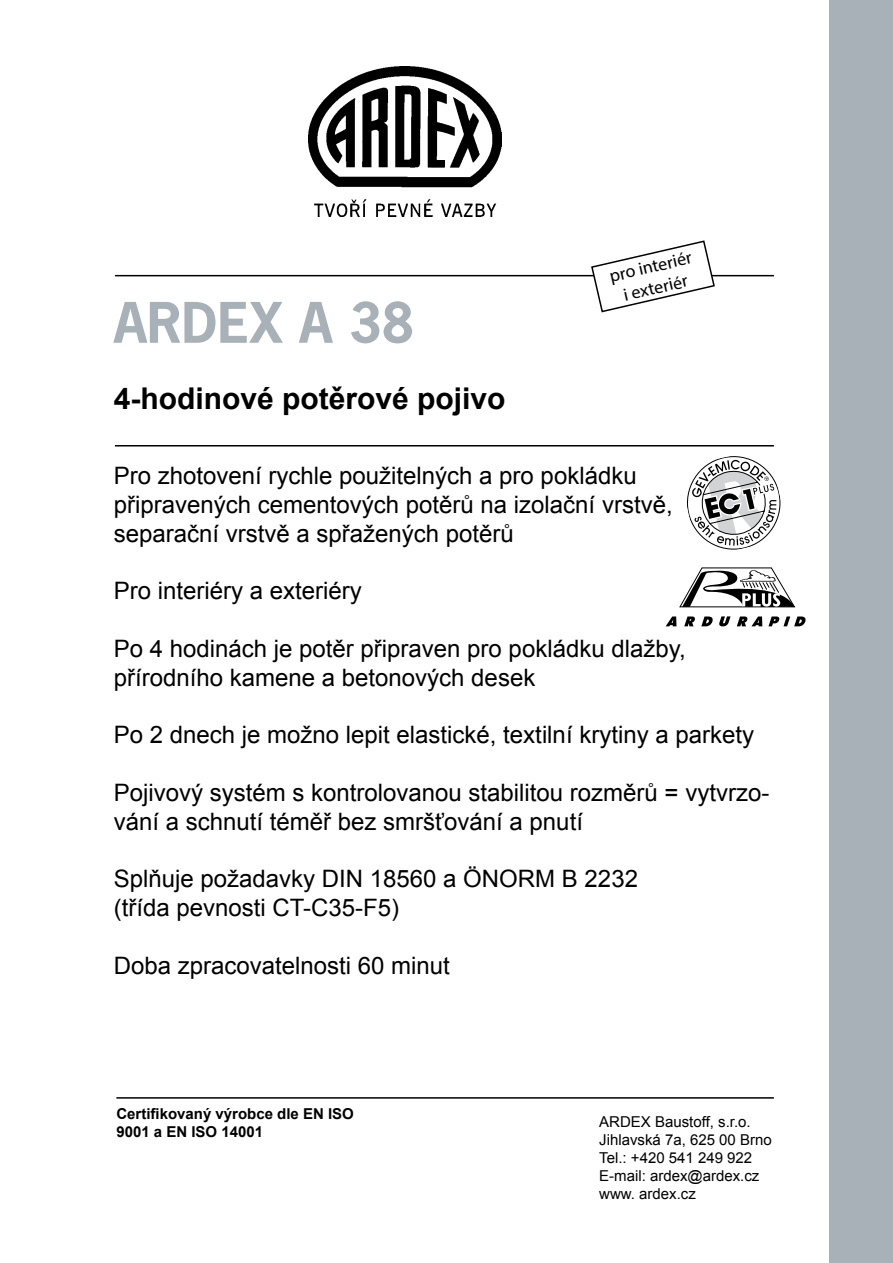
<style>
.page{position:relative;width:893px;height:1263px;background:#fff}
.page>*{position:absolute;margin:0;border:0;box-sizing:border-box;transform-origin:0 0}
.t1{font:700 52.5px "News Gothic Std";color:#a7b1b7}
.t2{font:700 30px "Arial";color:#000}
.t3{font:24px/28.8px "Arial";color:#000}
.t4{font:18px/21.6px "Myriad Pro";color:#000;text-align:center}
.t5{font:15px/18px "Arial";color:#000}
.t6{font:700 15px/18px "Arial";color:#000}
</style>
<div class="page">
<div style="left:829px;top:0;width:64px;height:1263px;background:#a7b1b7"></div>
<img style="left:308px;top:67px;width:194px;height:149px">
<hr style="left:115px;top:275px;width:659px;height:1px;background:#000">
<hr style="left:115px;top:445px;width:659px;height:1px;background:#000">
<hr style="left:116px;top:1097px;width:658px;height:2px;background:#000">
<svg style="left:590px;top:240px;width:126px;height:73px"></svg>
<svg style="left:687px;top:456px;width:94px;height:94px"></svg>
<svg style="left:737px;top:616px;width:25px;height:10px"></svg>
<svg style="left:768px;top:616px;width:38px;height:10px"></svg>
<svg style="left:684px;top:616px;width:11px;height:10px"></svg>
<svg style="left:719px;top:616px;width:11px;height:10px"></svg>
<svg style="left:666px;top:616px;width:10px;height:10px"></svg>
<svg style="left:701px;top:616px;width:12px;height:10px"></svg>
<svg style="left:679px;top:567px;width:117px;height:41px"></svg>
<h1 class="t1" style="left:114px;top:288px;width:302px">ARDEX A 38</h1>
<p class="t2" style="left:114px;top:378px;width:393px">4-hodinové potěrové pojivo</p>
<p class="t4" style="left:607px;top:265px;width:85px;rotate:-13deg">pro interiér i exteriér</p>
<p class="t3" style="left:114px;top:462px;width:560px">Pro zhotovení rychle použitelných a pro pokládku připravených cementových potěrů na izolační vrstvě, separační vrstvě a spřažených potěrů</p>
<p class="t3" style="left:114px;top:577px;width:250px">Pro interiéry a exteriéry</p>
<p class="t3" style="left:114px;top:634px;width:573px">Po 4 hodinách je potěr připraven pro pokládku dlažby, přírodního kamene a betonových desek</p>
<p class="t3" style="left:114px;top:721px;width:642px">Po 2 dnech je možno lepit elastické, textilní krytiny a parkety</p>
<p class="t3" style="left:114px;top:778px;width:657px">Pojivový systém s kontrolovanou stabilitou rozměrů = vytvrzo&shy;vání a schnutí téměř bez smršťování a pnutí</p>
<p class="t3" style="left:114px;top:865px;width:526px">Splňuje požadavky DIN 18560 a ÖNORM B 2232 (třída pevnosti CT-C35-F5)</p>
<p class="t3" style="left:114px;top:951px;width:338px">Doba zpracovatelnosti 60 minut</p>
<p class="t6" style="left:116px;top:1105px;width:239px">Certifikovaný výrobce dle EN ISO<br>9001 a EN ISO 14001</p>
<p class="t5" style="left:599px;top:1112px;width:174px">ARDEX Baustoff, s.r.o.<br>Jihlavská 7a, 625 00 Brno<br>Tel.: +420 541 249 922<br>E-mail: ardex@ardex.cz www. ardex.cz</p>
</div>
